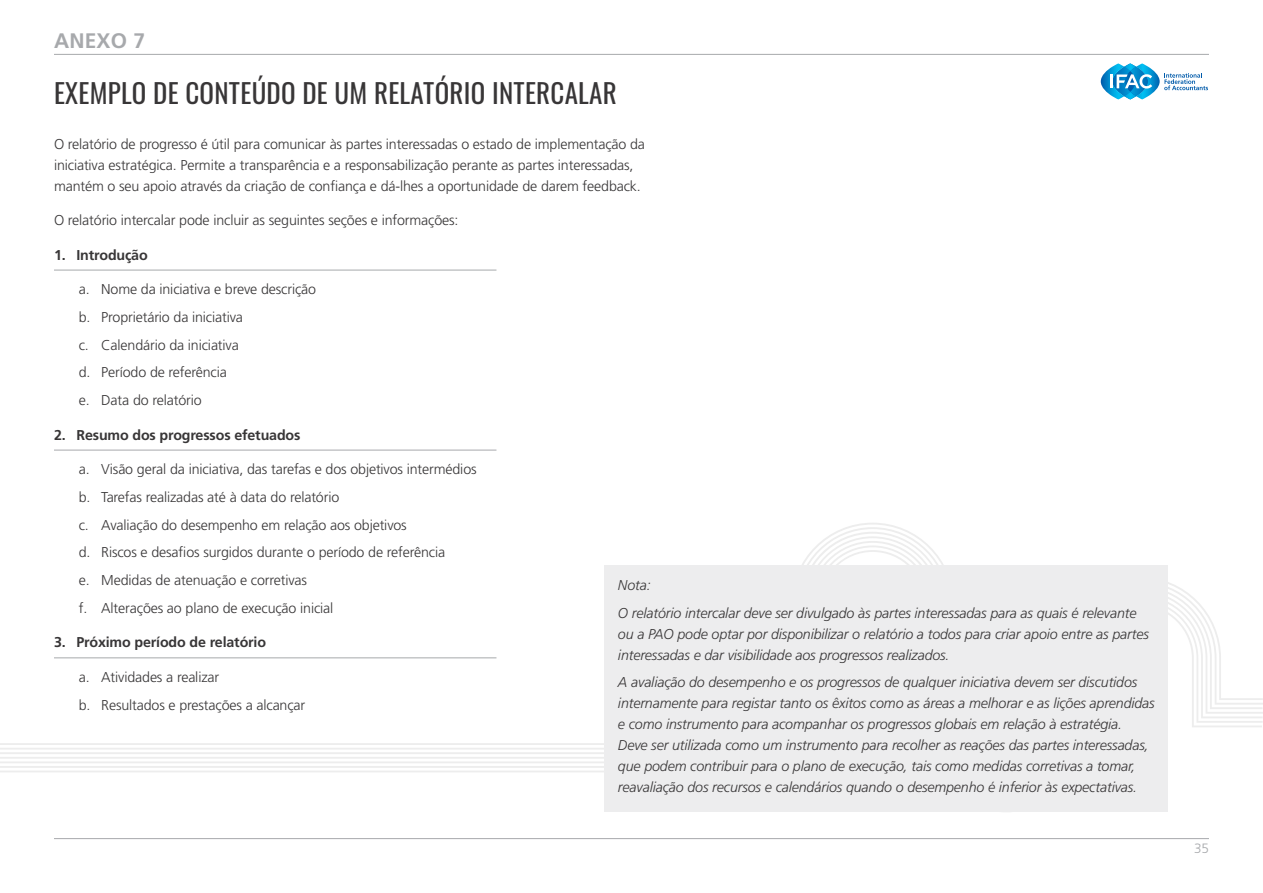
<style>
.page{position:relative;width:1263px;height:893px;background:#fff}
.page>*{position:absolute;margin:0;border:0;box-sizing:border-box;transform-origin:0 0}
.t1{font:27px "Oswald";letter-spacing:.01em;color:#383637}
.t2{font:700 21px "Frutiger LT Std";letter-spacing:.01em;color:#a7a9ac}
.t3{font:300 14.25px/27.8px "Frutiger LT Std";letter-spacing:-.01em;color:#383637}
.t4{font:italic 300 14.25px/21px "Frutiger LT Std";letter-spacing:-.01em;color:#383637}
.t5{font:700 14.25px "Frutiger LT Std";letter-spacing:-.01em;color:#383637}
.t6{font:300 13.5px "Frutiger LT Std";color:#a7a9ac}
</style>
<div class="page">
<hr style="left:54px;top:54px;width:1155px;height:1px;background:#a7a9ac">
<hr style="left:54px;top:838px;width:1155px;height:1px;background:#a7a9ac">
<svg style="left:0;top:541px;width:1262px;height:231px"></svg>
<hr style="left:54px;top:270px;width:442px;height:1px;background:#a7a9ac">
<hr style="left:54px;top:450px;width:442px;height:1px;background:#a7a9ac">
<hr style="left:54px;top:657px;width:442px;height:1px;background:#a7a9ac">
<div style="left:604px;top:566px;width:564px;height:246px;background:#ededee"></div>
<svg style="left:1101px;top:63px;width:107px;height:36px"></svg>
<h2 class="t2" style="left:54px;top:29px;width:93px">ANEXO 7</h2>
<h1 class="t1" style="left:54px;top:69px;width:564px">EXEMPLO DE CONTEÚDO DE UM RELATÓRIO INTERCALAR</h1>
<p class="t3" style="left:54px;top:133px;width:593px;line-height:21px">O relatório de progresso é útil para comunicar às partes interessadas o estado de implementação da iniciativa estratégica. Permite a transparência e a responsabilização perante as partes interessadas, mantém o seu apoio através da criação de confiança e dá-lhes a oportunidade de darem feedback.</p>
<p class="t3" style="left:54px;top:207px;width:406px">O relatório intercalar pode incluir as seguintes seções e informações:</p>
<p class="t5" style="left:54px;top:246px;width:95px">1. Introdução</p>
<p class="t3" style="left:79px;top:276px;width:239px">a. Nome da iniciativa e breve descrição b. Proprietário da iniciativa<br>c. Calendário da iniciativa<br>d. Período de referência<br>e. Data do relatório</p>
<p class="t5" style="left:54px;top:426px;width:248px">2. Resumo dos progressos efetuados</p>
<p class="t3" style="left:79px;top:456px;width:399px">a. Visão geral da iniciativa, das tarefas e dos objetivos intermédios b. Tarefas realizadas até à data do relatório<br>c. Avaliação do desempenho em relação aos objetivos<br>d. Riscos e desafios surgidos durante o período de referência<br>e. Medidas de atenuação e corretivas<br>f. Alterações ao plano de execução inicial</p>
<p class="t5" style="left:54px;top:634px;width:214px">3. Próximo período de relatório</p>
<p class="t3" style="left:79px;top:663px;width:228px">a. Atividades a realizar<br>b. Resultados e prestações a alcançar</p>
<p class="t4" style="left:618px;top:571px;width:520px;line-height:27.8px">Nota:<br>O relatório intercalar deve ser divulgado às partes interessadas para as quais é relevante</p>
<p class="t4" style="left:618px;top:623px;width:532px">ou a PAO pode optar por disponibilizar o relatório a todos para criar apoio entre as partes interessadas e dar visibilidade aos progressos realizados.</p>
<p class="t4" style="left:618px;top:672px;width:538px">A avaliação do desempenho e os progressos de qualquer iniciativa devem ser discutidos internamente para registar tanto os êxitos como as áreas a melhorar e as lições aprendidas e como instrumento para acompanhar os progressos globais em relação à estratégia.<br>Deve ser utilizada como um instrumento para recolher as reações das partes interessadas, que podem contribuir para o plano de execução, tais como medidas corretivas a tomar, reavaliação dos recursos e calendários quando o desempenho é inferior às expectativas.</p>
<p class="t6" style="left:1194px;top:841px;width:16px">35</p>
</div>
